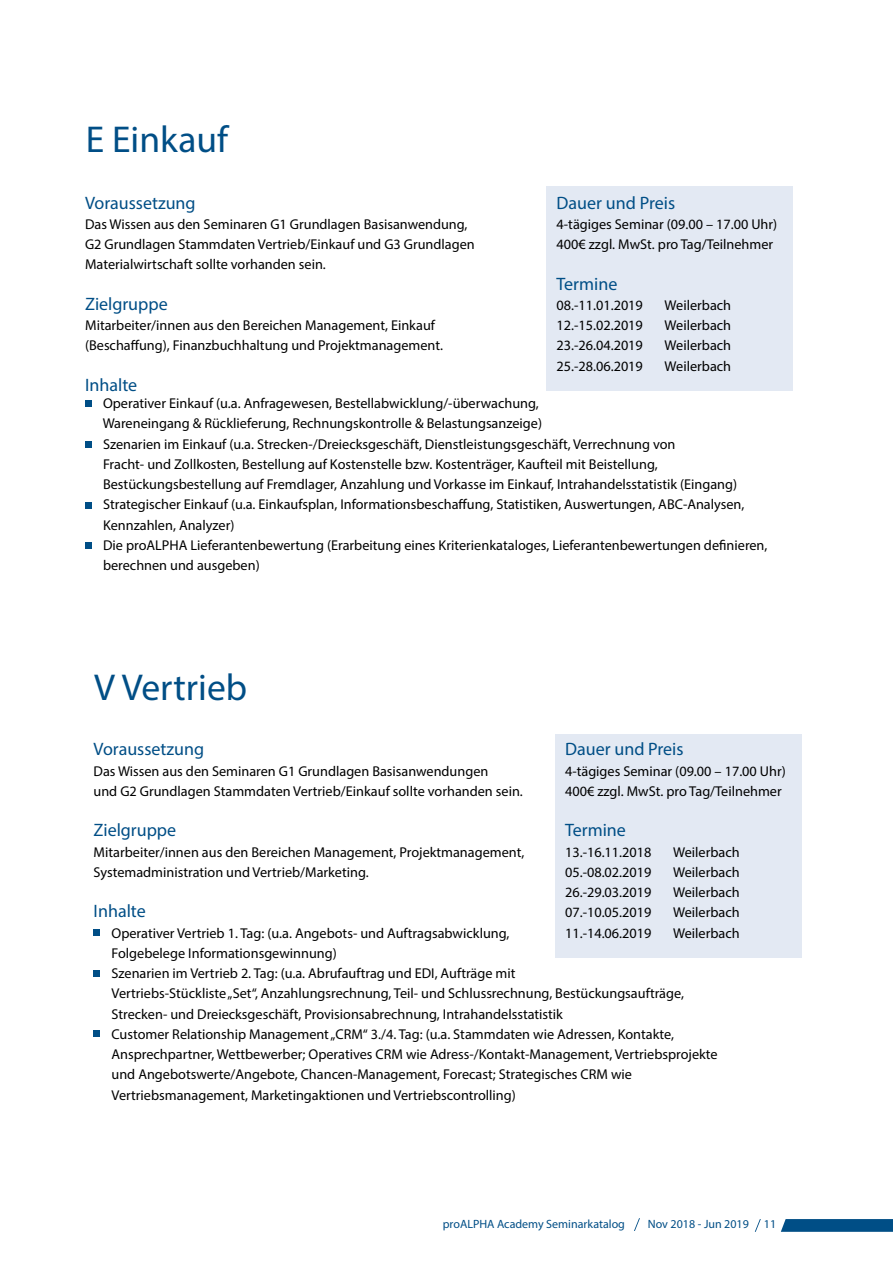
<style>
.page{position:relative;width:893px;height:1263px;background:#fff}
.page>*{position:absolute;margin:0;border:0;box-sizing:border-box;transform-origin:0 0}
.t1{font:37.5px "Myriad Pro";color:#004e86}
.t2{font:18px "Myriad Pro";color:#004e86}
.t3{font:14.25px/20.2px "Myriad Pro";color:#000}
.t4{font:12px "Myriad Pro";color:#004e86}
</style>
<div class="page">
<svg style="left:781px;top:1219px;width:112px;height:13px"></svg>
<svg style="left:755px;top:1219px;width:6px;height:13px"></svg>
<svg style="left:634px;top:1218px;width:6px;height:13px"></svg>
<div style="left:555px;top:734px;width:246px;height:224px;background:#e3e9f3"></div>
<div style="left:546px;top:186px;width:247px;height:205px;background:#e3e9f3"></div>
<svg style="left:85px;top:401px;width:6px;height:6px"></svg>
<svg style="left:85px;top:441px;width:6px;height:6px"></svg>
<svg style="left:85px;top:502px;width:6px;height:6px"></svg>
<div style="left:85px;top:542px;width:6px;height:7px;background:#004e86"></div>
<div style="left:94px;top:929px;width:6px;height:7px;background:#004e86"></div>
<svg style="left:94px;top:970px;width:6px;height:6px"></svg>
<div style="left:94px;top:1030px;width:6px;height:7px;background:#004e86"></div>
<h1 class="t1" style="left:86px;top:116px;width:144px">E Einkauf</h1>
<p class="t2" style="left:557px;top:191px;width:120px">Dauer und Preis</p>
<p class="t3" style="left:557px;top:214px;width:222px">4-tägiges Seminar (09.00 – 17.00 Uhr)<br>400€ zzgl. MwSt. pro Tag/Teilnehmer</p>
<p class="t2" style="left:557px;top:272px;width:62px">Termine</p>
<p class="t3" style="left:557px;top:295px;width:88px">08.-11.01.2019</p>
<p class="t3" style="left:665px;top:295px;width:68px">Weilerbach</p>
<p class="t3" style="left:557px;top:315px;width:88px">12.-15.02.2019</p>
<p class="t3" style="left:665px;top:315px;width:68px">Weilerbach</p>
<p class="t3" style="left:557px;top:335px;width:88px">23.-26.04.2019</p>
<p class="t3" style="left:665px;top:335px;width:68px">Weilerbach</p>
<p class="t3" style="left:557px;top:355px;width:88px">25.-28.06.2019</p>
<p class="t3" style="left:665px;top:355px;width:68px">Weilerbach</p>
<p class="t2" style="left:85px;top:191px;width:112px">Voraussetzung</p>
<p class="t3" style="left:85px;top:214px;width:391px">Das Wissen aus den Seminaren G1 Grundlagen Basisanwendung,<br>G2 Grundlagen Stammdaten Vertrieb/Einkauf und G3 Grundlagen<br>Materialwirtschaft sollte vorhanden sein.</p>
<p class="t2" style="left:85px;top:293px;width:84px">Zielgruppe</p>
<p class="t3" style="left:85px;top:315px;width:360px">Mitarbeiter/innen aus den Bereichen Management, Einkauf (Beschaffung), Finanzbuchhaltung und Projektmanagement.</p>
<p class="t2" style="left:85px;top:374px;width:54px">Inhalte</p>
<p class="t3" style="left:103px;top:393px;width:666px">Operativer Einkauf (u.a. Anfragewesen, Bestellabwicklung/-überwachung,<br>Wareneingang &amp; Rücklieferung, Rechnungskontrolle &amp; Belastungsanzeige)<br>Szenarien im Einkauf (u.a. Strecken-/Dreiecksgeschäft, Dienstleistungsgeschäft, Verrechnung von<br>Fracht- und Zollkosten, Bestellung auf Kostenstelle bzw. Kostenträger, Kaufteil mit Beistellung, Bestückungsbestellung auf Fremdlager, Anzahlung und Vorkasse im Einkauf, Intrahandelsstatistik (Eingang)<br>Strategischer Einkauf (u.a. Einkaufsplan, Informationsbeschaffung, Statistiken, Auswertungen, ABC-Analysen, Kennzahlen, Analyzer)<br>Die proALPHA Lieferantenbewertung (Erarbeitung eines Kriterienkataloges, Lieferantenbewertungen definieren, berechnen und ausgeben)</p>
<h1 class="t1" style="left:94px;top:664px;width:154px">V Vertrieb</h1>
<p class="t2" style="left:565px;top:738px;width:120px">Dauer und Preis</p>
<p class="t3" style="left:565px;top:760px;width:222px">4-tägiges Seminar (09.00 – 17.00 Uhr)<br>400€ zzgl. MwSt. pro Tag/Teilnehmer</p>
<p class="t2" style="left:565px;top:819px;width:62px">Termine</p>
<p class="t3" style="left:565px;top:841px;width:88px">13.-16.11.2018</p>
<p class="t3" style="left:673px;top:841px;width:68px">Weilerbach</p>
<p class="t3" style="left:565px;top:862px;width:88px">05.-08.02.2019</p>
<p class="t3" style="left:673px;top:862px;width:68px">Weilerbach</p>
<p class="t3" style="left:565px;top:882px;width:88px">26.-29.03.2019</p>
<p class="t3" style="left:673px;top:882px;width:68px">Weilerbach</p>
<p class="t3" style="left:565px;top:902px;width:88px">07.-10.05.2019</p>
<p class="t3" style="left:673px;top:902px;width:68px">Weilerbach</p>
<p class="t3" style="left:565px;top:922px;width:88px">11.-14.06.2019</p>
<p class="t3" style="left:673px;top:922px;width:68px">Weilerbach</p>
<p class="t2" style="left:94px;top:738px;width:112px">Voraussetzung</p>
<p class="t3" style="left:94px;top:760px;width:431px">Das Wissen aus den Seminaren G1 Grundlagen Basisanwendungen<br>und G2 Grundlagen Stammdaten Vertrieb/Einkauf sollte vorhanden sein.</p>
<p class="t2" style="left:94px;top:819px;width:84px">Zielgruppe</p>
<p class="t3" style="left:94px;top:841px;width:432px">Mitarbeiter/innen aus den Bereichen Management, Projektmanagement,<br>Systemadministration und Vertrieb/Marketing.</p>
<p class="t2" style="left:94px;top:900px;width:54px">Inhalte</p>
<p class="t3" style="left:112px;top:922px;width:607px">Operativer Vertrieb 1. Tag: (u.a. Angebots- und Auftragsabwicklung,<br>Folgebelege Informationsgewinnung)<br>Szenarien im Vertrieb 2. Tag: (u.a. Abrufauftrag und EDI, Aufträge mit<br>Vertriebs-Stückliste „Set“, Anzahlungsrechnung, Teil- und Schlussrechnung, Bestückungsaufträge, Strecken- und Dreiecksgeschäft, Provisionsabrechnung, Intrahandelsstatistik<br>Customer Relationship Management „CRM“ 3./4. Tag: (u.a. Stammdaten wie Adressen, Kontakte, Ansprechpartner, Wettbewerber; Operatives CRM wie Adress-/Kontakt-Management, Vertriebsprojekte und Angebotswerte/Angebote, Chancen-Management, Forecast; Strategisches CRM wie Vertriebsmanagement, Marketingaktionen und Vertriebscontrolling)</p>
<p class="t4" style="left:443px;top:1216px;width:184px">proALPHA Academy Seminarkatalog</p>
<p class="t4" style="left:648px;top:1216px;width:130px">Nov 2018 - Jun 2019 11</p>
</div>
